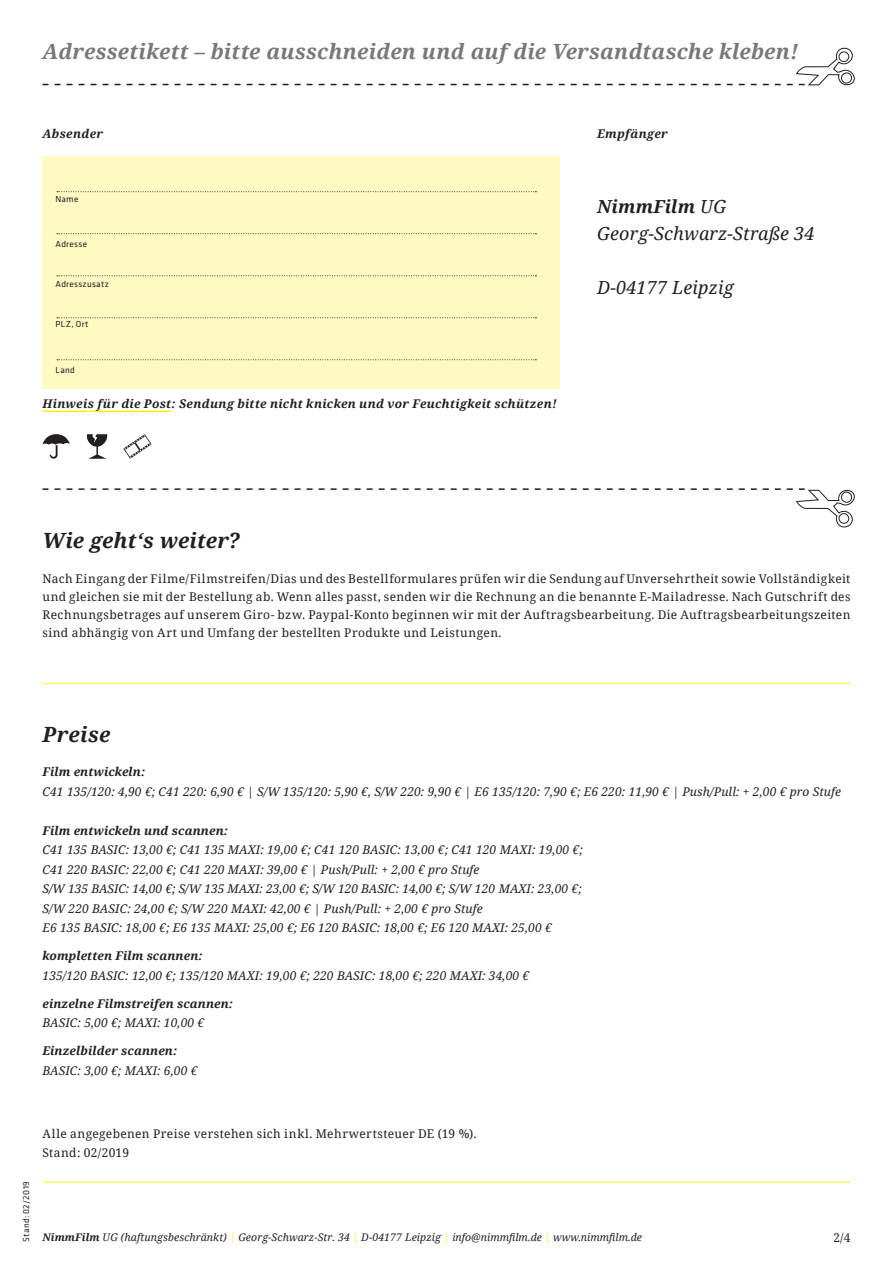
<style>
.page{position:relative;width:893px;height:1263px;background:#fff}
.page>*{position:absolute;margin:0;border:0;box-sizing:border-box;transform-origin:0 0}
.t1{font:italic 700 21px "Noto Serif";letter-spacing:.01em;color:#76787b}
.t2{font:italic 700 21px "Noto Serif";letter-spacing:.01em;color:#231f20}
.t3{font:italic 18px/27px "Noto Serif";letter-spacing:.01em;color:#231f20}
.t4{font:italic 12px/19.5px "Noto Serif";letter-spacing:.01em;color:#231f20}
.t5{font:12px/18px "Noto Serif";letter-spacing:.03em;color:#231f20;text-align:justify}
.t6{font:italic 700 12px "Noto Serif";letter-spacing:.01em;color:#231f20}
.t7{font:italic 700 12px "Noto Serif";letter-spacing:.035em;color:#231f20}
.t8{font:italic 700 12px "Noto Serif";letter-spacing:.03em;color:#231f20}
.t9{font:italic 10.5px "Noto Serif";letter-spacing:.01em;color:#231f20}
.t10{font:9px "Klavika";letter-spacing:.035em;color:#231f20}
.s1{font-weight:700}
.s2{color:#fff101}
</style>
<div class="page">
<div style="left:43px;top:156px;width:517px;height:233px;background:#fffac1"></div>
<hr style="left:43px;top:1181px;width:807px;height:2px;background:#fff46d">
<svg style="left:43px;top:488px;width:812px;height:40px"></svg>
<svg style="left:43px;top:47px;width:812px;height:39px"></svg>
<svg style="left:43px;top:434px;width:27px;height:25px"></svg>
<svg style="left:87px;top:434px;width:20px;height:25px"></svg>
<svg style="left:123px;top:434px;width:29px;height:25px"></svg>
<hr style="left:43px;top:411px;width:129px;height:1px;background:#fff101">
<hr style="left:43px;top:682px;width:807px;height:2px;background:#fff46d">
<svg style="left:57px;top:233px;width:479px;height:1px"></svg>
<svg style="left:57px;top:191px;width:479px;height:1px"></svg>
<svg style="left:57px;top:275px;width:479px;height:1px"></svg>
<svg style="left:57px;top:317px;width:479px;height:1px"></svg>
<svg style="left:57px;top:359px;width:479px;height:1px"></svg>
<h1 class="t1" style="left:43px;top:37px;width:757px">Adressetikett – bitte ausschneiden und auf die Versandtasche kleben!</h1>
<p class="t8" style="left:43px;top:125px;width:62px">Absender</p>
<p class="t7" style="left:597px;top:125px;width:72px">Empfänger</p>
<p class="t10" style="left:55px;top:193px;width:24px">Name</p>
<p class="t10" style="left:55px;top:238px;width:33px">Adresse</p>
<p class="t10" style="left:55px;top:278px;width:55px">Adresszusatz</p>
<p class="t10" style="left:55px;top:319px;width:34px">PLZ, Ort</p>
<p class="t10" style="left:55px;top:364px;width:21px">Land</p>
<p class="t6" style="left:43px;top:396px;width:516px">Hinweis für die Post: Sendung bitte nicht knicken und vor Feuchtigkeit schützen!</p>
<h2 class="t3" style="left:597px;top:193px;width:219px"><span class="s1">NimmFilm</span> UG<br>Georg-Schwarz-Straße 34</h2>
<h2 class="t3" style="left:597px;top:274px;width:138px">D-04177 Leipzig</h2>
<h1 class="t2" style="left:43px;top:526px;width:199px">Wie geht‘s weiter?</h1>
<p class="t5" style="left:43px;top:569px;width:809px">Nach Eingang der Filme/Filmstreifen/Dias und des Bestellformulares prüfen wir die Sendung auf Unversehrtheit sowie Vollständigkeit und gleichen sie mit der Bestellung ab. Wenn alles passt, senden wir die Rechnung an die benannte E-Mailadresse. Nach Gutschrift des Rechnungsbetrages auf unserem Giro- bzw. Paypal-Konto beginnen wir mit der Auftragsbearbeitung. Die Auftragsbearbeitungszeiten sind abhängig von Art und Umfang der bestellten Produkte und Leistungen.</p>
<h1 class="t2" style="left:43px;top:719px;width:69px">Preise</h1>
<p class="t6" style="left:43px;top:763px;width:104px">Film entwickeln:</p>
<p class="t4" style="left:43px;top:781px;width:800px">C41 135/120: 4,90 €; C41 220: 6,90 € | S/W 135/120: 5,90 €, S/W 220: 9,90 € | E6 135/120: 7,90 €; E6 220: 11,90 € | Push/Pull: + 2,00 € pro Stufe</p>
<p class="t6" style="left:43px;top:822px;width:187px">Film entwickeln und scannen:</p>
<p class="t4" style="left:43px;top:840px;width:542px">C41 135 BASIC: 13,00 €; C41 135 MAXI: 19,00 €; C41 120 BASIC: 13,00 €; C41 120 MAXI: 19,00 €; C41 220 BASIC: 22,00 €; C41 220 MAXI: 39,00 € | Push/Pull: + 2,00 € pro Stufe<br>S/W 135 BASIC: 14,00 €; S/W 135 MAXI: 23,00 €; S/W 120 BASIC: 14,00 €; S/W 120 MAXI: 23,00 €; S/W 220 BASIC: 24,00 €; S/W 220 MAXI: 42,00 € | Push/Pull: + 2,00 € pro Stufe<br>E6 135 BASIC: 18,00 €; E6 135 MAXI: 25,00 €; E6 120 BASIC: 18,00 €; E6 120 MAXI: 25,00 €</p>
<p class="t6" style="left:43px;top:947px;width:162px">kompletten Film scannen:</p>
<p class="t4" style="left:43px;top:965px;width:488px">135/120 BASIC: 12,00 €; 135/120 MAXI: 19,00 €; 220 BASIC: 18,00 €; 220 MAXI: 34,00 €</p>
<p class="t6" style="left:43px;top:995px;width:192px">einzelne Filmstreifen scannen:</p>
<p class="t4" style="left:43px;top:1013px;width:163px">BASIC: 5,00 €; MAXI: 10,00 €</p>
<p class="t6" style="left:43px;top:1042px;width:136px">Einzelbilder scannen:</p>
<p class="t4" style="left:43px;top:1060px;width:156px">BASIC: 3,00 €; MAXI: 6,00 €</p>
<p class="t10" style="left:20px;top:1242px;width:62px;rotate:-90deg">Stand: 02/2019</p>
<p class="t5" style="left:43px;top:1123px;width:435px;line-height:19.5px">Alle angegebenen Preise verstehen sich inkl. Mehrwertsteuer DE (19 %).<br>Stand: 02/2019</p>
<p class="t9" style="left:43px;top:1230px;width:601px"><span class="s1">NimmFilm</span> UG (haftungsbeschränkt) <span class="s2">|</span> Georg-Schwarz-Str. 34 <span class="s2">|</span> D-04177 Leipzig <span class="s2">|</span> info@nimmfilm.de <span class="s2">|</span> www.nimmfilm.de</p>
<p class="t5" style="left:833px;top:1228px;width:19px">2/4</p>
</div>
